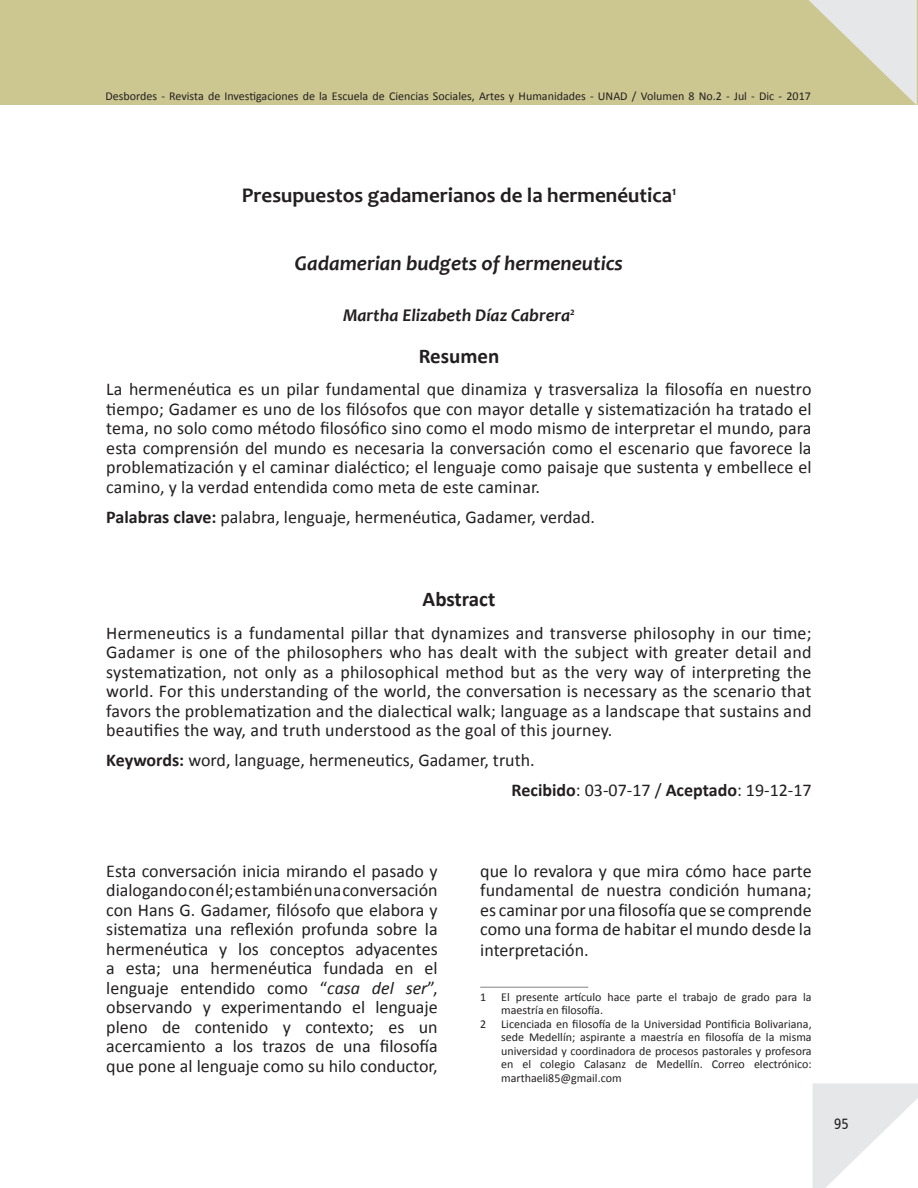
<style>
.page{position:relative;width:918px;height:1188px;background:#fff}
.page>*{position:absolute;margin:0;border:0;box-sizing:border-box;transform-origin:0 0}
.TÍTULO_ART{font:700 21px "Candara";color:#231f20}
.TÍTULO_ART_ENGL{font:italic 700 21px "Candara";color:#231f20}
.Título_1{font:700 21px "Calibri";color:#231f20}
.HTML_con_formato_pre{font:18px/19.5px "Calibri";color:#231f20;text-align:justify}
.AUTOR{font:italic 700 18px "Candara";color:#231f20}
.t1{font:15px "Humanist 777 BT Roman Condensed B";color:#231f20}
.Texto_nota_pie{font:12px/13.5px "Calibri";color:#231f20}
.s1{font-weight:700}
.s2{font-style:italic}
</style>
<div class="page">
<svg style="left:813px;top:1083px;width:105px;height:105px"></svg>
<div style="left:0;top:0;width:918px;height:105px;background:#ccc790"></div>
<svg style="left:808px;top:0;width:109px;height:105px"></svg>
<hr style="left:480px;top:987px;width:108px;height:1px;background:#808285">
<p class="Texto_nota_pie" style="left:105px;top:89px;width:707px">Desbordes - Revista de Investigaciones de la Escuela de Ciencias Sociales, Artes y Humanidades - UNAD / Volumen 8 No.2 - Jul - Dic - 2017</p>
<p class="TÍTULO_ART" style="left:242px;top:182px;width:436px">Presupuestos gadamerianos de la hermenéutica<sup>1</sup></p>
<p class="TÍTULO_ART_ENGL" style="left:295px;top:250px;width:329px">Gadamerian budgets of hermeneutics</p>
<p class="AUTOR" style="left:343px;top:304px;width:233px">Martha Elizabeth Díaz Cabrera<sup>2</sup></p>
<p class="Título_1" style="left:419px;top:343px;width:82px">Resumen</p>
<p class="HTML_con_formato_pre" style="left:106px;top:380px;width:707px">La hermenéutica es un pilar fundamental que dinamiza y trasversaliza la filosofía en nuestro tiempo; Gadamer es uno de los filósofos que con mayor detalle y sistematización ha tratado el tema, no solo como método filosófico sino como el modo mismo de interpretar el mundo, para esta comprensión del mundo es necesaria la conversación como el escenario que favorece la problematización y el caminar dialéctico; el lenguaje como paisaje que sustenta y embellece el camino, y la verdad entendida como meta de este caminar.</p>
<p class="HTML_con_formato_pre" style="left:106px;top:507px;width:490px"><span class="s1">Palabras clave:</span> palabra, lenguaje, hermenéutica, Gadamer, verdad.</p>
<p class="Título_1" style="left:423px;top:586px;width:74px">Abstract</p>
<p class="HTML_con_formato_pre" style="left:106px;top:623px;width:707px">Hermeneutics is a fundamental pillar that dynamizes and transverse philosophy in our time; Gadamer is one of the philosophers who has dealt with the subject with greater detail and systematization, not only as a philosophical method but as the very way of interpreting the world. For this understanding of the world, the conversation is necessary as the scenario that favors the problematization and the dialectical walk; language as a landscape that sustains and beautifies the way, and truth understood as the goal of this journey.</p>
<p class="HTML_con_formato_pre" style="left:106px;top:751px;width:430px"><span class="s1">Keywords:</span> word, language, hermeneutics, Gadamer, truth.</p>
<p class="HTML_con_formato_pre" style="left:512px;top:781px;width:302px"><span class="s1">Recibido</span>: 03-07-17 / <span class="s1">Aceptado</span>: 19-12-17</p>
<p class="HTML_con_formato_pre" style="left:106px;top:861px;width:333px">Esta conversación inicia mirando el pasado y dialogando con él; es también una conversación con Hans G. Gadamer, filósofo que elabora y sistematiza una reflexión profunda sobre la hermenéutica y los conceptos adyacentes a esta; una hermenéutica fundada en el lenguaje entendido como “<span class="s2">casa del ser</span>”, observando y experimentando el lenguaje pleno de contenido y contexto; es un acercamiento a los trazos de una filosofía que pone al lenguaje como su hilo conductor,</p>
<p class="HTML_con_formato_pre" style="left:480px;top:861px;width:333px">que lo revalora y que mira cómo hace parte fundamental de nuestra condición humana; es caminar por una filosofía que se comprende como una forma de habitar el mundo desde la interpretación.<sup>1</sup> <sup>2</sup></p>
<p class="Texto_nota_pie" style="left:501px;top:990px;width:312px;text-indent:-21px">1 El presente artículo hace parte el trabajo de grado para la maestría en filosofía.</p>
<p class="Texto_nota_pie" style="left:501px;top:1017px;width:312px;text-align:justify;text-indent:-21px">2 Licenciada en filosofía de la Universidad Pontificia Bolivariana, sede Medellín; aspirante a maestría en filosofía de la misma universidad y coordinadora de procesos pastorales y profesora en el colegio Calasanz de Medellín. Correo electrónico: marthaeli85@gmail.com</p>
<p class="t1" style="left:834px;top:1115px;width:16px">95</p>
</div>
